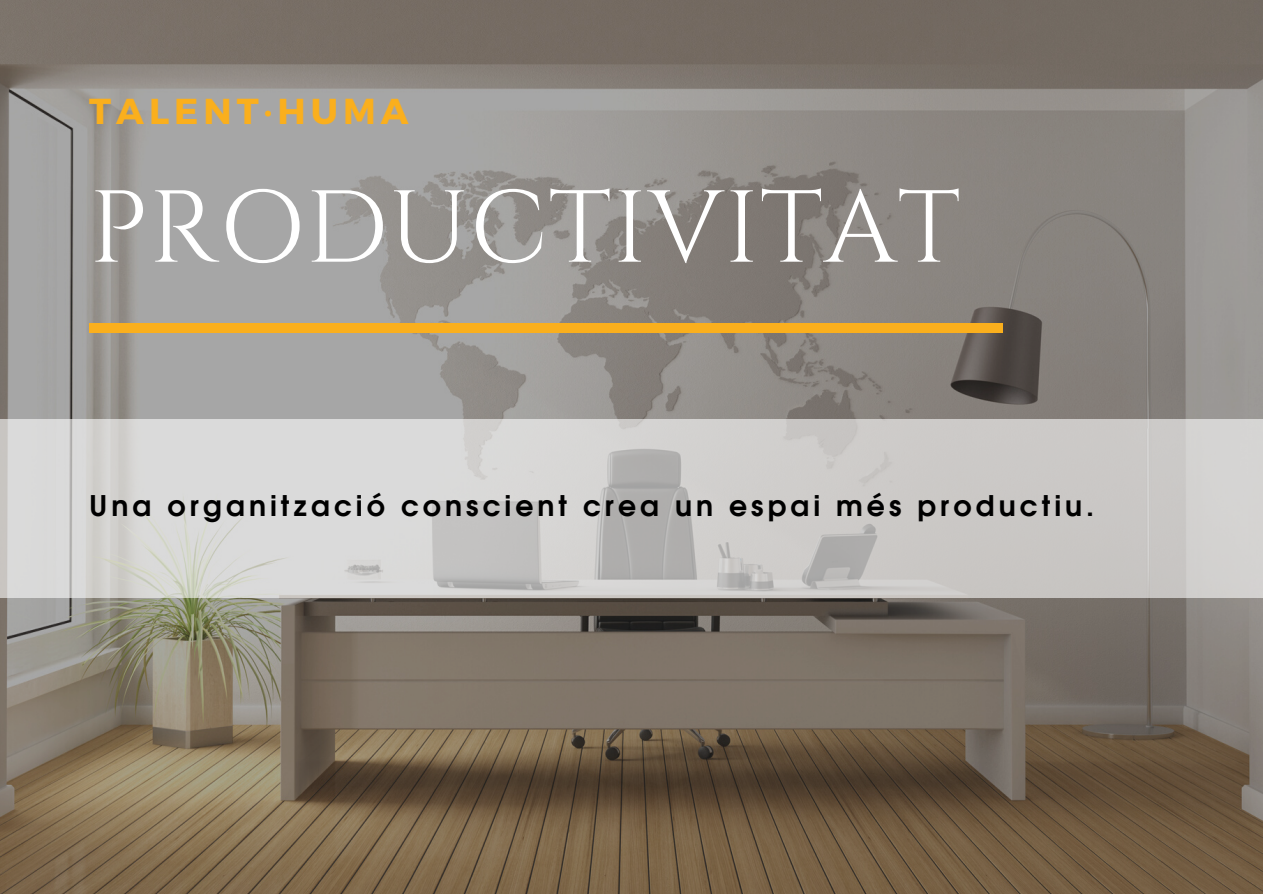
<style>
.page{position:relative;width:1263px;height:894px;background:#fff}
.page>*{position:absolute;margin:0;border:0;box-sizing:border-box;transform-origin:0 0}
.t1{font:102px "Cinzel";letter-spacing:.01em;color:#fff}
.t2{font:700 36px "Montserrat";letter-spacing:.14em;color:#faaf1d}
.t3{font:700 28.5px "Evolventa";letter-spacing:.14em;color:#000}
</style>
<div class="page">
<img style="left:0;top:0;width:1263px;height:893px">
<div style="left:89px;top:323px;width:913px;height:9px;background:#faaf1d"></div>
<svg style="left:0;top:419px;width:1262px;height:178px;background:#cfcdcc"></svg>
<p class="t2" style="left:89px;top:88px;width:321px">TALENT·HUMA</p>
<p class="t1" style="left:89px;top:162px;width:873px">PRODUCTIVITAT</p>
<p class="t3" style="left:89px;top:493px;width:1006px">Una organització conscient crea un espai més productiu.</p>
</div>
